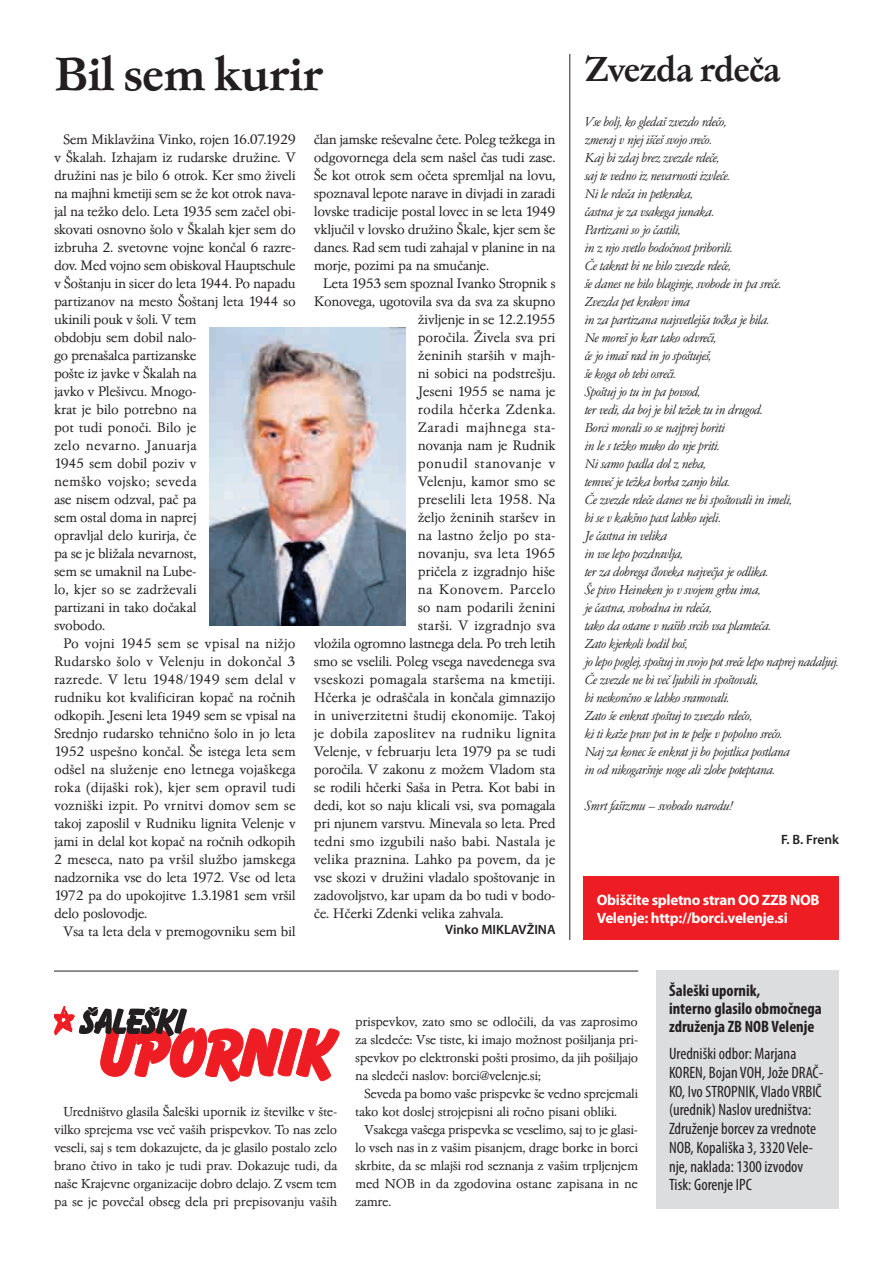
<style>
.page{position:relative;width:893px;height:1263px;background:#fff}
.page>*{position:absolute;margin:0;border:0;box-sizing:border-box;transform-origin:0 0}
.t1{font:500 48px "Garamond No 4 TEE";letter-spacing:-.025em;color:#231f20}
.t2{font:500 36px "Garamond No 4 TEE";letter-spacing:-.025em;color:#231f20}
.t3{font:condensed 16.5px/18.8px "Myriad Pro";color:#231f20}
.t4{font:700 condensed 16.5px/18px "Myriad Pro";color:#231f20}
.t5{font:700 15px/18px "Myriad Pro";letter-spacing:-.02em;color:#fff}
.t6{font:14.25px/18px "Garamond No 4 TEE Ligh";letter-spacing:-.025em;color:#231f20;text-align:justify}
.t7{font:14.25px "Garamond No 4 TEE Ligh";letter-spacing:-.005em;color:#231f20}
.t8{font:14.25px "Garamond No 4 TEE Ligh";letter-spacing:.005em;color:#231f20}
.t9{font:14.25px "Garamond No 4 TEE Ligh";letter-spacing:.01em;color:#231f20}
.t10{font:14.25px "Garamond No 4 TEE Ligh";letter-spacing:.03em;color:#231f20}
.t11{font:14.25px "Garamond No 4 TEE Ligh";color:#231f20}
.t12{font:14.25px "Garamond No 4 TEE Ligh";letter-spacing:.02em;color:#231f20}
.t13{font:13.5px/18px "Garamond No 4 TEE Ligh Ital";letter-spacing:-.025em;color:#231f20}
.t14{font:13.5px/18px "Garamond No 4 TEE Ligh";letter-spacing:-.025em;color:#231f20;text-align:justify}
.t15{font:600 13.5px "Myriad Pro";color:#231f20}
</style>
<div class="page">
<div style="left:584px;top:876px;width:255px;height:64px;background:#ee1d23"></div>
<svg style="left:54px;top:1007px;width:285px;height:75px"></svg>
<hr style="left:54px;top:971px;width:584px;height:1px;background:#231f20">
<div style="left:656px;top:971px;width:183px;height:238px;background:#dcdddf"></div>
<img style="left:209px;top:327px;width:196px;height:299px">
<hr style="left:570px;top:54px;width:1px;height:886px;background:#231f20">
<h1 class="t1" style="left:54px;top:47px;width:271px">Bil sem kurir</h1>
<h2 class="t2" style="left:585px;top:49px;width:198px">Zvezda rdeča</h2>
<p class="t13" style="left:585px;top:113px;width:256px">Vse bolj, ko gledaš zvezdo rdečo,<br>zmeraj v njej iščeš svojo srečo.<br>Kaj bi zdaj brez zvezde rdeče,<br>saj te vedno iz nevarnosti izvleče.<br>Ni le rdeča in petkraka,<br>častna je za vsakega junaka.<br>Partizani so jo častili,<br>in z njo svetlo bodočnost priborili.<br>Če takrat bi ne bilo zvezde rdeče,<br>še danes ne bilo blaginje, svobode in pa sreče.<br>Zvezda pet krakov ima<br>in za partizana najsvetlejša točka je bila.<br>Ne moreš jo kar tako odvreči,<br>če jo imaš rad in jo spoštuješ,<br>še koga ob tebi osreči.<br>Spoštuj jo tu in pa povsod,<br>ter vedi, da boj je bil težek tu in drugod.<br>Borci morali so se najprej boriti<br>in le s težko muko do nje priti.<br>Ni samo padla dol z neba,<br>temveč je težka borba zanjo bila.<br>Če zvezde rdeče danes ne bi spoštovali in imeli,<br>bi se v kakšno past lahko ujeli.<br>Je častna in velika<br>in vse lepo pozdravlja,<br>ter za dobrega človeka največja je odlika.<br>Še pivo Heineken jo v svojem grbu ima,<br>je častna, svobodna in rdeča,<br>tako da ostane v naših srcih vsa plamteča.<br>Zato kjerkoli hodil boš,<br>jo lepo poglej, spoštuj in svojo pot sreče lepo naprej nadaljuj.<br>Če zvezde ne bi več ljubili in spoštovali,<br>bi neskončno se lahko sramovali.<br>Zato še enkrat spoštuj to zvezdo rdečo,<br>ki ti kaže prav pot in te pelje v popolno srečo.<br>Naj za konec še enkrat ji bo pojstlica postlana<br>in od nikogaršnje noge ali zlobe poteptana.</p>
<p class="t13" style="left:585px;top:797px;width:150px">Smrt fašizmu – svobodo narodu!</p>
<p class="t15" style="left:781px;top:831px;width:59px">F. B. Frenk</p>
<p class="t6" style="left:314px;top:130px;width:243px">član jamske reševalne čete. Poleg težkega in odgovornega dela sem našel čas tudi zase.<br>Še kot otrok sem očeta spremljal na lovu, spoznaval lepote narave in divjadi in zaradi lovske tradicije postal lovec in se leta 1949 vključil v lovsko družino Škale, kjer sem še danes. Rad sem tudi zahajal v planine in na morje, pozimi pa na smučanje.</p>
<p class="t6" style="left:323px;top:274px;width:234px">Leta 1953 sem spoznal Ivanko Stropnik s</p>
<p class="t6" style="left:314px;top:292px;width:243px">Konovega, ugotovila sva da sva za skupno</p>
<p class="t6" style="left:418px;top:310px;width:139px">življenje in se 12.2.1955</p>
<p class="t6" style="left:418px;top:328px;width:139px">poročila. Živela sva pri</p>
<p class="t6" style="left:418px;top:346px;width:139px">ženinih starših v majh-</p>
<p class="t6" style="left:418px;top:364px;width:139px">ni sobici na podstrešju.</p>
<p class="t6" style="left:418px;top:382px;width:139px">Jeseni 1955 se nama je</p>
<p class="t9" style="left:418px;top:401px;width:139px">rodila hčerka Zdenka.</p>
<p class="t10" style="left:418px;top:419px;width:139px">Zaradi majhnega sta-</p>
<p class="t6" style="left:418px;top:436px;width:139px">novanja nam je Rudnik</p>
<p class="t10" style="left:418px;top:455px;width:139px">ponudil stanovanje v</p>
<p class="t6" style="left:418px;top:472px;width:139px">Velenju, kamor smo se</p>
<p class="t11" style="left:418px;top:491px;width:139px">preselili leta 1958. Na</p>
<p class="t6" style="left:418px;top:508px;width:139px">željo ženinih staršev in</p>
<p class="t8" style="left:418px;top:527px;width:139px">na lastno željo po sta-</p>
<p class="t7" style="left:418px;top:545px;width:139px">novanju, sva leta 1965</p>
<p class="t6" style="left:418px;top:562px;width:139px">pričela z izgradnjo hiše</p>
<p class="t12" style="left:418px;top:581px;width:139px">na Konovem. Parcelo</p>
<p class="t7" style="left:418px;top:599px;width:139px">so nam podarili ženini</p>
<p class="t8" style="left:418px;top:617px;width:139px">starši. V izgradnjo sva</p>
<p class="t6" style="left:314px;top:634px;width:243px">vložila ogromno lastnega dela. Po treh letih</p>
<p class="t6" style="left:314px;top:652px;width:243px">smo se vselili. Poleg vsega navedenega sva</p>
<p class="t8" style="left:314px;top:671px;width:243px">vseskozi pomagala staršema na kmetiji.</p>
<p class="t6" style="left:314px;top:688px;width:243px">Hčerka je odraščala in končala gimnazijo</p>
<p class="t7" style="left:314px;top:707px;width:243px">in univerzitetni študij ekonomije. Takoj</p>
<p class="t9" style="left:314px;top:725px;width:243px">je dobila zaposlitev na rudniku lignita</p>
<p class="t6" style="left:314px;top:742px;width:243px">Velenje, v februarju leta 1979 pa se tudi</p>
<p class="t6" style="left:314px;top:760px;width:243px">poročila. V zakonu z možem Vladom sta</p>
<p class="t6" style="left:314px;top:778px;width:243px">se rodili hčerki Saša in Petra. Kot babi in</p>
<p class="t6" style="left:314px;top:796px;width:243px">dedi, kot so naju klicali vsi, sva pomagala</p>
<p class="t6" style="left:314px;top:814px;width:243px">pri njunem varstvu. Minevala so leta. Pred</p>
<p class="t7" style="left:314px;top:833px;width:243px">tedni smo izgubili našo babi. Nastala je</p>
<p class="t7" style="left:314px;top:851px;width:243px">velika praznina. Lahko pa povem, da je</p>
<p class="t6" style="left:314px;top:868px;width:243px">vse skozi v družini vladalo spoštovanje in</p>
<p class="t6" style="left:314px;top:886px;width:243px">zadovoljstvo, kar upam da bo tudi v bodo-</p>
<p class="t6" style="left:314px;top:904px;width:191px">če. Hčerki Zdenki velika zahvala.</p>
<p class="t15" style="left:445px;top:921px;width:112px">Vinko MIKLAVŽINA</p>
<p class="t6" style="left:54px;top:131px;width:243px;text-align:left;text-indent:9px">Sem Miklavžina Vinko, rojen 16.07.1929 v Škalah. Izhajam iz rudarske družine. V družini nas je bilo 6 otrok. Ker smo živeli na majhni kmetiji sem se že kot otrok nava&shy;jal na težko delo. Leta 1935 sem začel obi&shy;skovati osnovno šolo v Škalah kjer sem do izbruha 2. svetovne vojne končal 6 razre&shy;dov. Med vojno sem obiskoval Hauptschule v Šoštanju in sicer do leta 1944. Po napadu partizanov na mesto Šoštanj leta 1944 so ukinili pouk v šoli. V tem<br>obdobju sem dobil nalo-<br>go prenašalca partizanske<br>pošte iz javke v Škalah na<br>javko v Plešivcu. Mnogo-<br>krat je bilo potrebno na<br>pot tudi ponoči. Bilo je<br>zelo nevarno. Januarja<br>1945 sem dobil poziv v<br>nemško vojsko; seveda<br>ase nisem odzval, pač pa<br>sem ostal doma in naprej<br>opravljal delo kurirja, če<br>pa se je bližala nevarnost,<br>sem se umaknil na Lube-<br>lo, kjer so se zadrževali<br>partizani in tako dočakal<br>svobodo.</p>
<p class="t6" style="left:54px;top:634px;width:243px;text-indent:9px">Po vojni 1945 sem se vpisal na nižjo Rudarsko šolo v Velenju in dokončal 3 razrede. V letu 1948/1949 sem delal v rudniku kot kvalificiran kopač na ročnih odkopih. Jeseni leta 1949 sem se vpisal na Srednjo rudarsko tehnično šolo in jo leta 1952 uspešno končal. Še istega leta sem odšel na služenje eno letnega vojaškega roka (dijaški rok), kjer sem opravil tudi vozniški izpit. Po vrnitvi domov sem se takoj zaposlil v Rudniku lignita Velenje v jami in delal kot kopač na ročnih odkopih 2 meseca, nato pa vršil službo jamskega nadzornika vse do leta 1972. Vse od leta 1972 pa do upokojitve 1.3.1981 sem vršil delo poslovodje.</p>
<p class="t6" style="left:63px;top:922px;width:234px">Vsa ta leta dela v premogovniku sem bil</p>
<p class="t5" style="left:597px;top:890px;width:224px">Obiščite spletno stran OO ZZB NOB<br>Velenje: http://borci.velenje.si</p>
<p class="t14" style="left:54px;top:1103px;width:285px;text-indent:9px">Uredništvo glasila Šaleški upornik iz številke v šte&shy;vilko sprejema vse več vaših prispevkov. To nas zelo veseli, saj s tem dokazujete, da je glasilo postalo zelo brano čtivo in tako je tudi prav. Dokazuje tudi, da naše Krajevne organizacije dobro delajo. Z vsem tem pa se je povečal obseg dela pri prepisovanju vaših</p>
<p class="t14" style="left:355px;top:1013px;width:285px">prispevkov, zato smo se odločili, da vas zaprosimo za sledeče: Vse tiste, ki imajo možnost pošiljanja pri&shy;spevkov po elektronski pošti prosimo, da jih pošiljajo na sledeči naslov: borci@velenje.si;</p>
<p class="t14" style="left:355px;top:1085px;width:285px;text-indent:9px">Seveda pa bomo vaše prispevke še vedno sprejemali tako kot doslej strojepisni ali ročno pisani obliki.</p>
<p class="t14" style="left:355px;top:1121px;width:285px;text-indent:9px">Vsakega vašega prispevka se veselimo, saj to je glasi&shy;lo vseh nas in z vašim pisanjem, drage borke in borci skrbite, da se mlajši rod seznanja z vašim trpljenjem med NOB in da zgodovina ostane zapisana in ne zamre.</p>
<p class="t4" style="left:669px;top:981px;width:154px">Šaleški upornik,<br>interno glasilo območnega združenja ZB NOB Velenje</p>
<p class="t3" style="left:669px;top:1044px;width:156px">Uredniški odbor: Marjana<br>KOREN, Bojan VOH, Jože DRAČ-<br>KO, Ivo STROPNIK, Vlado VRBIČ (urednik) Naslov uredništva:<br>Združenje borcev za vrednote<br>NOB, Kopališka 3, 3320 Vele&shy;nje, naklada: 1300 izvodov<br>Tisk: Gorenje IPC</p>
</div>
